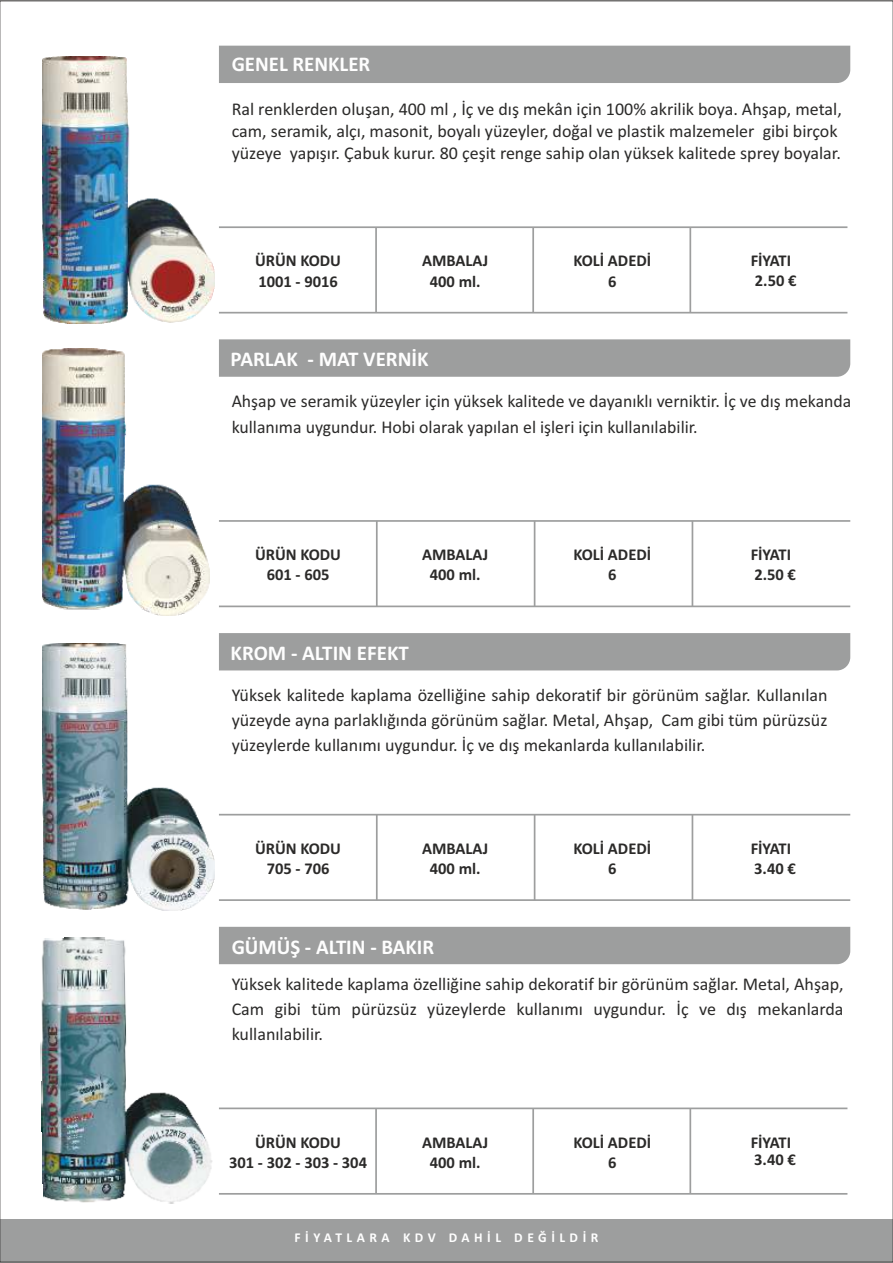
<style>
.page{position:relative;width:893px;height:1263px;background:#fff}
.page>*{position:absolute;margin:0;border:0;box-sizing:border-box;transform-origin:0 0}
.t1{font:700 21px "Calibri";color:#fefefe}
.t2{font:18px/25.2px "Calibri";color:#2b2a29;text-align:justify}
.t3{font:700 16.5px/20.1px "Calibri";color:#2b2a29;text-align:center}
.t4{font:700 13.5px "Calibri";letter-spacing:.335em;color:#fefefe}
</style>
<div class="page">
<img style="left:42px;top:348px;width:167px;height:267px">
<div style="left:219px;top:46px;width:631px;height:37px;background:#9d9e9e"></div>
<div style="left:219px;top:339px;width:631px;height:38px;background:#9d9e9e"></div>
<div style="left:219px;top:633px;width:631px;height:37px;background:#9d9e9e"></div>
<div style="left:219px;top:927px;width:631px;height:37px;background:#9d9e9e"></div>
<div style="left:0;top:1219px;width:893px;height:43px;background:#9d9e9e"></div>
<hr style="left:219px;top:520px;width:631px;height:2px;background:#9d9e9e">
<hr style="left:219px;top:814px;width:631px;height:1px;background:#9d9e9e">
<hr style="left:219px;top:1107px;width:628px;height:2px;background:#9d9e9e">
<hr style="left:219px;top:226px;width:628px;height:2px;background:#9d9e9e">
<hr style="left:375px;top:227px;width:2px;height:86px;background:#9d9e9e">
<hr style="left:532px;top:227px;width:2px;height:86px;background:#9d9e9e">
<hr style="left:689px;top:227px;width:2px;height:86px;background:#9d9e9e">
<hr style="left:219px;top:312px;width:628px;height:1px;background:#9d9e9e">
<hr style="left:376px;top:521px;width:2px;height:85px;background:#9d9e9e">
<hr style="left:534px;top:521px;width:1px;height:85px;background:#9d9e9e">
<hr style="left:692px;top:521px;width:1px;height:85px;background:#9d9e9e">
<hr style="left:219px;top:605px;width:631px;height:2px;background:#9d9e9e">
<hr style="left:376px;top:815px;width:2px;height:85px;background:#9d9e9e">
<hr style="left:534px;top:815px;width:1px;height:85px;background:#9d9e9e">
<hr style="left:692px;top:815px;width:1px;height:85px;background:#9d9e9e">
<hr style="left:219px;top:899px;width:631px;height:2px;background:#9d9e9e">
<hr style="left:375px;top:1108px;width:2px;height:86px;background:#9d9e9e">
<hr style="left:532px;top:1108px;width:2px;height:86px;background:#9d9e9e">
<hr style="left:689px;top:1108px;width:2px;height:86px;background:#9d9e9e">
<hr style="left:219px;top:1193px;width:628px;height:2px;background:#9d9e9e">
<img style="left:42px;top:644px;width:172px;height:267px">
<img style="left:42px;top:56px;width:173px;height:267px">
<img style="left:40px;top:937px;width:172px;height:267px">
<p class="t1" style="left:232px;top:55px;width:140px">GENEL RENKLER</p>
<p class="t2" style="left:232px;top:100px;width:612px;line-height:21.9px;text-align:left">Ral renklerden oluşan, 400 ml , İç ve dış mekân için 100% akrilik boya. Ahşap, metal, cam, seramik, alçı, masonit, boyalı yüzeyler, doğal ve plastik malzemeler gibi birçok yüzeye yapışır. Çabuk kurur. 80 çeşit renge sahip olan yüksek kalitede sprey boyalar.</p>
<p class="t3" style="left:255px;top:252px;width:88px;text-align:left">ÜRÜN KODU<br>1001 - 9016</p>
<p class="t3" style="left:422px;top:252px;width:68px">AMBALAJ<br>400 ml.</p>
<p class="t3" style="left:573px;top:252px;width:79px">KOLİ ADEDİ<br>6</p>
<p class="t3" style="left:751px;top:252px;width:47px;text-align:left">FİYATI<br>2.50 €</p>
<p class="t1" style="left:231px;top:351px;width:200px">PARLAK - MAT VERNİK</p>
<p class="t2" style="left:232px;top:390px;width:621px">Ahşap ve seramik yüzeyler için yüksek kalitede ve dayanıklı verniktir. İç ve dış mekanda kullanıma uygundur. Hobi olarak yapılan el işleri için kullanılabilir.</p>
<p class="t3" style="left:255px;top:546px;width:88px">ÜRÜN KODU<br>601 - 605</p>
<p class="t3" style="left:422px;top:546px;width:68px">AMBALAJ<br>400 ml.</p>
<p class="t3" style="left:751px;top:546px;width:47px;text-align:left">FİYATI<br>2.50 €</p>
<p class="t3" style="left:573px;top:546px;width:79px">KOLİ ADEDİ<br>6</p>
<p class="t1" style="left:231px;top:644px;width:180px">KROM - ALTIN EFEKT</p>
<p class="t2" style="left:232px;top:684px;width:597px">Yüksek kalitede kaplama özelliğine sahip dekoratif bir görünüm sağlar. Kullanılan yüzeyde ayna parlaklığında görünüm sağlar. Metal, Ahşap, Cam gibi tüm pürüzsüz yüzeylerde kullanımı uygundur. İç ve dış mekanlarda kullanılabilir.</p>
<p class="t3" style="left:255px;top:840px;width:88px">ÜRÜN KODU<br>705 - 706</p>
<p class="t3" style="left:422px;top:840px;width:68px">AMBALAJ<br>400 ml.</p>
<p class="t3" style="left:751px;top:840px;width:47px;text-align:left">FİYATI<br>3.40 €</p>
<p class="t3" style="left:573px;top:840px;width:79px">KOLİ ADEDİ<br>6</p>
<p class="t1" style="left:232px;top:938px;width:204px">GÜMÜŞ - ALTIN - BAKIR</p>
<p class="t2" style="left:232px;top:973px;width:613px">Yüksek kalitede kaplama özelliğine sahip dekoratif bir görünüm sağlar. Metal, Ahşap, Cam gibi tüm pürüzsüz yüzeylerde kullanımı uygundur. İç ve dış mekanlarda kullanılabilir.</p>
<p class="t3" style="left:229px;top:1133px;width:139px">ÜRÜN KODU<br>301 - 302 - 303 - 304</p>
<p class="t3" style="left:422px;top:1133px;width:68px">AMBALAJ<br>400 ml.</p>
<p class="t3" style="left:573px;top:1133px;width:79px">KOLİ ADEDİ</p>
<p class="t3" style="left:751px;top:1133px;width:42px">FİYATI</p>
<p class="t3" style="left:754px;top:1151px;width:43px">3.40 €</p>
<p class="t3" style="left:608px;top:1153px;width:10px">6</p>
<p class="t4" style="left:295px;top:1232px;width:305px">FİYATLARA KDV DAHİL DEĞİLDİR</p>
</div>
